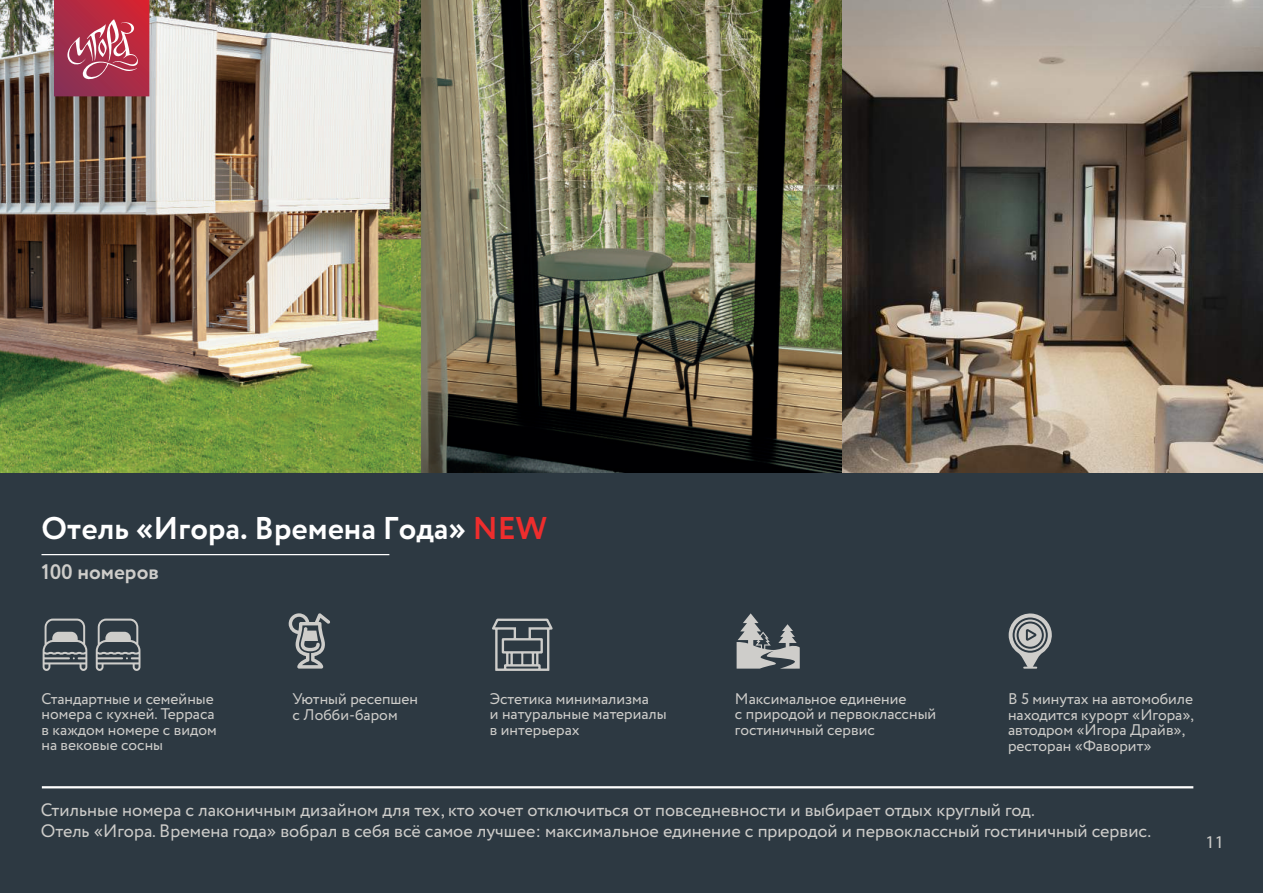
<style>
.page{position:relative;width:1263px;height:893px;background:#2d3942}
.page>*{position:absolute;margin:0;border:0;box-sizing:border-box;transform-origin:0 0}
.t1{font:700 31.5px "Circe";color:#fff}
.t2{font:700 21px "Circe";color:#cecdca}
.t3{font:18px/21.6px "Circe";color:#cecdca}
.t4{font:18px "Myriad Pro";color:#cecdca}
.t5{font:15.45px/15.6px "Circe";color:#cecdca}
.s1{color:#ee2d2d}
</style>
<div class="page">
<img style="left:421px;top:0;width:842px;height:472px">
<img style="left:0;top:0;width:421px;height:472px">
<hr style="left:42px;top:554px;width:347px;height:1px;background:#fff">
<svg style="left:54px;top:0;width:95px;height:96px"></svg>
<svg style="left:737px;top:613px;width:63px;height:56px"></svg>
<svg style="left:1009px;top:613px;width:43px;height:56px"></svg>
<svg style="left:289px;top:613px;width:41px;height:56px"></svg>
<svg style="left:43px;top:619px;width:44px;height:52px"></svg>
<svg style="left:96px;top:619px;width:45px;height:52px"></svg>
<svg style="left:492px;top:619px;width:61px;height:52px"></svg>
<hr style="left:42px;top:786px;width:1151px;height:2px;background:#fff">
<h1 class="t1" style="left:42px;top:507px;width:507px">Отель «Игора. Времена Года» <span class="s1">NEW</span></h1>
<h2 class="t2" style="left:42px;top:557px;width:119px">100 номеров</h2>
<p class="t5" style="left:42px;top:691px;width:177px">Стандартные и семейные номера с кухней. Терраса в каждом номере с видом на вековые сосны</p>
<p class="t5" style="left:490px;top:691px;width:178px">Эстетика минимализма<br>и натуральные материалы в интерьерах</p>
<p class="t5" style="left:292px;top:692px;width:127px">Уютный ресепшен с Лобби-баром</p>
<p class="t5" style="left:735px;top:691px;width:203px">Максимальное единение<br>с природой и первоклассный гостиничный сервис</p>
<p class="t5" style="left:1008px;top:692px;width:187px">В 5 минутах на автомобиле находится курорт «Игора», автодром «Игора Драйв», ресторан «Фаворит»</p>
<p class="t3" style="left:41px;top:799px;width:1112px">Стильные номера с лаконичным дизайном для тех, кто хочет отключиться от повседневности и выбирает отдых круглый год.<br>Отель «Игора. Времена года» вобрал в себя всё самое лучшее: максимальное единение с природой и первоклассный гостиничный сервис.</p>
<p class="t4" style="left:1205px;top:831px;width:20px">11</p>
</div>
